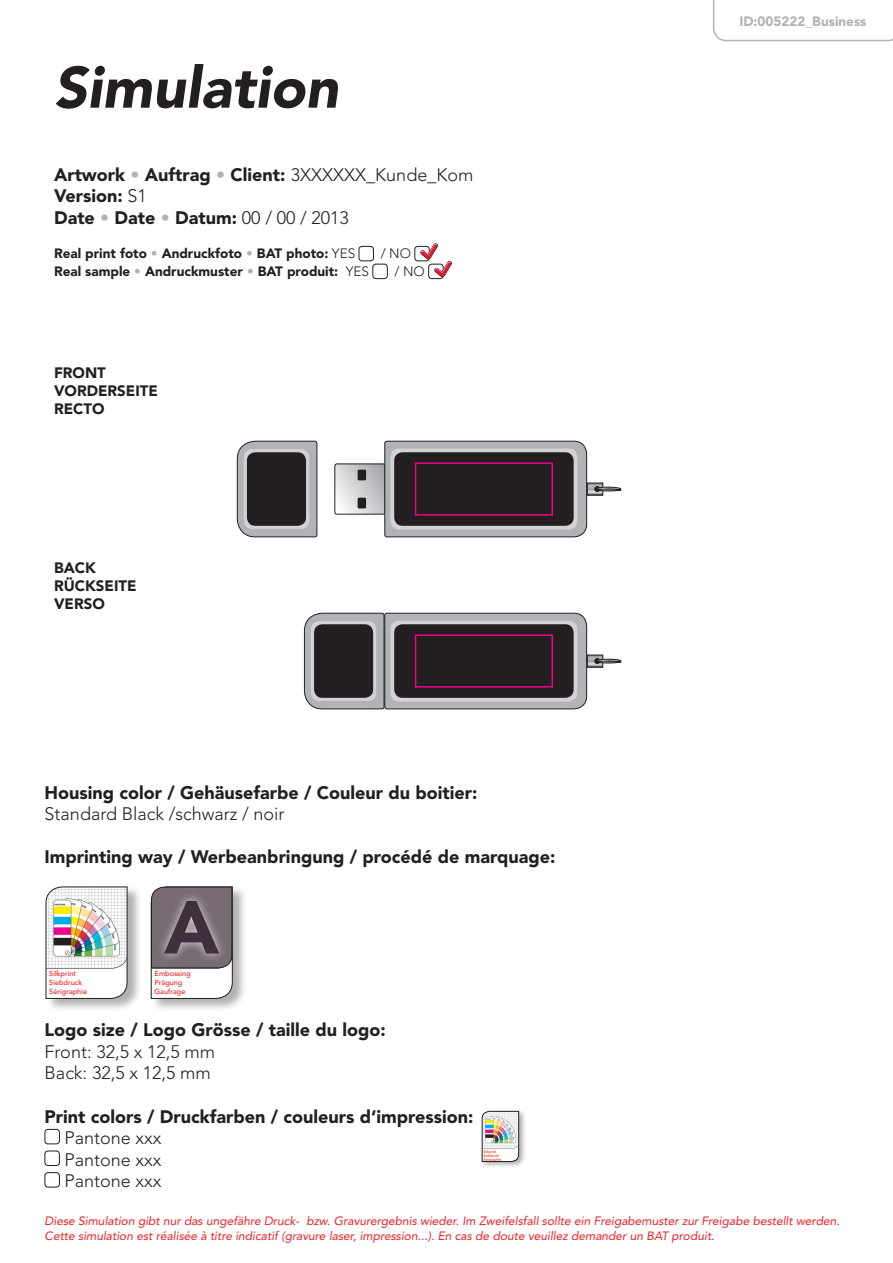
<style>
.page{position:relative;width:893px;height:1263px;background:#fff}
.page>*{position:absolute;margin:0;border:0;box-sizing:border-box;transform-origin:0 0}
.t1{font:italic 900 57.75px "Avenir";color:#231f20}
.t2{font:900 18px/21.6px "Avenir";color:#231f20}
.t3{font:300 18px/21.6px "Avenir";color:#231f20}
.t4{font:900 15px/18px "Avenir";color:#231f20}
.t5{font:900 13.5px "Avenir";color:#231f20}
.t6{font:900 13.5px "Avenir";color:#b2b3b7}
.t7{font:300 13.5px "Avenir";color:#231f20}
.t8{font:italic 12px/14.4px "Avenir";color:#ee1d23}
.t9{font:500 7.35px/8.7px "Avenir";color:#ee1d23}
.s1{color:#b2b3b7}
.s2{font-weight:300}
</style>
<div class="page">
<div style="left:45px;top:1129px;width:15px;height:15px;border:1px solid #231f20;border-radius:3px"></div>
<div style="left:45px;top:1151px;width:15px;height:15px;border:1px solid #231f20;border-radius:3px"></div>
<div style="left:45px;top:1172px;width:15px;height:15px;border:1px solid #231f20;border-radius:3px"></div>
<div style="left:481px;top:1109px;width:45px;height:60px;background:#231f20;opacity:.35"></div>
<svg style="left:482px;top:1111px;width:37px;height:51px"></svg>
<svg style="left:335px;top:440px;width:252px;height:98px"></svg>
<svg style="left:589px;top:485px;width:12px;height:8px"></svg>
<div style="left:587px;top:483px;width:16px;height:12px;border:1px solid #231f20"></div>
<svg style="left:594px;top:486px;width:27px;height:6px"></svg>
<div style="left:595px;top:489px;width:26px;height:2px;border:1px solid #231f20;border-radius:50%"></div>
<svg style="left:237px;top:440px;width:81px;height:98px;background:#aaaaad"></svg>
<div style="left:244px;top:449px;width:65px;height:80px;background:#d1d2d4;border-radius:9px"></div>
<div style="left:247px;top:452px;width:59px;height:74px;background:#231f20;border-radius:9px"></div>
<div style="left:390px;top:448px;width:187px;height:81px;background:#d1d2d4;border-radius:9px"></div>
<div style="left:394px;top:452px;width:180px;height:74px;background:#231f20;border-radius:9px"></div>
<div style="left:415px;top:462px;width:138px;height:54px;border:2px solid #ed028c"></div>
<svg style="left:589px;top:657px;width:12px;height:8px"></svg>
<div style="left:587px;top:655px;width:16px;height:12px;border:1px solid #231f20"></div>
<svg style="left:594px;top:658px;width:27px;height:6px"></svg>
<div style="left:595px;top:661px;width:26px;height:2px;border:1px solid #231f20;border-radius:50%"></div>
<svg style="left:304px;top:612px;width:283px;height:98px;background:#a8a8ac"></svg>
<div style="left:311px;top:621px;width:65px;height:80px;background:#d1d2d4;border-radius:9px"></div>
<div style="left:314px;top:624px;width:59px;height:74px;background:#231f20;border-radius:9px"></div>
<div style="left:390px;top:620px;width:187px;height:81px;background:#d1d2d4;border-radius:9px"></div>
<div style="left:394px;top:624px;width:180px;height:74px;background:#231f20;border-radius:9px"></div>
<div style="left:415px;top:634px;width:138px;height:54px;border:2px solid #ed028c"></div>
<svg style="left:713px;top:0;width:180px;height:41px"></svg>
<div style="left:359px;top:246px;width:15px;height:15px;border:1px solid #231f20;border-radius:3px"></div>
<div style="left:415px;top:246px;width:15px;height:15px;border:1px solid #231f20;border-radius:3px"></div>
<div style="left:373px;top:264px;width:15px;height:15px;border:1px solid #231f20;border-radius:3px"></div>
<div style="left:428px;top:264px;width:15px;height:15px;border:1px solid #231f20;border-radius:3px"></div>
<svg style="left:420px;top:243px;width:32px;height:34px"></svg>
<div style="left:46px;top:886px;width:96px;height:126px;background:#231f20;opacity:.35"></div>
<img style="left:45px;top:886px;width:83px;height:113px">
<div style="left:49px;top:971px;width:61px;height:26px;background:#fff"></div>
<div style="left:152px;top:886px;width:95px;height:126px;background:#231f20;opacity:.35"></div>
<svg style="left:151px;top:886px;width:82px;height:113px"></svg>
<h1 class="t1" style="left:54px;top:53px;width:286px">Simulation</h1>
<p class="t2" style="left:54px;top:163px;width:421px">Artwork <span class="s1">•</span> Auftrag <span class="s1">•</span> Client: <span class="s2">3XXXXXX_Kunde_Kom<br></span>Version: <span class="s2">S1<br></span>Date <span class="s1">•</span> Date <span class="s1">•</span> Datum: <span class="s2">00 / 00 / 2013</span></p>
<p class="t5" style="left:54px;top:245px;width:303px">Real print foto <span class="s1">•</span> Andruckfoto <span class="s1">•</span> BAT photo: <span class="s2">YES</span></p>
<p class="t7" style="left:381px;top:245px;width:32px">/ NO</p>
<p class="t5" style="left:54px;top:263px;width:317px">Real sample <span class="s1">•</span> Andruckmuster <span class="s1">•</span> BAT produit: <span class="s2">YES</span></p>
<p class="t7" style="left:395px;top:263px;width:32px">/ NO</p>
<p class="t4" style="left:54px;top:364px;width:105px">FRONT<br>VORDERSEITE<br>RECTO</p>
<p class="t4" style="left:54px;top:558px;width:84px">BACK<br>RÜCKSEITE<br>VERSO</p>
<p class="t2" style="left:45px;top:781px;width:434px">Housing color / Gehäusefarbe / Couleur du boitier:</p>
<p class="t3" style="left:45px;top:803px;width:241px">Standard Black /schwarz / noir</p>
<p class="t2" style="left:45px;top:846px;width:512px">Imprinting way / Werbeanbringung / procédé de marquage:</p>
<p class="t9" style="left:49px;top:970px;width:39px">Silkprint<br>Siebdruck<br>Sérigraphie</p>
<p class="t9" style="left:155px;top:970px;width:38px">Embossing<br>Prägung<br>Gaufrage</p>
<p class="t2" style="left:45px;top:1019px;width:343px">Logo size / Logo Grösse / taille du logo:</p>
<p class="t3" style="left:45px;top:1041px;width:172px">Front: 32,5 x 12,5 mm<br>Back: 32,5 x 12,5 mm</p>
<p class="t2" style="left:45px;top:1105px;width:430px">Print colors / Druckfarben / couleurs d‘impression:</p>
<p class="t3" style="left:64px;top:1127px;width:99px;text-align:justify">Pantone xxx Pantone xxx Pantone xxx</p>
<p class="t6" style="left:739px;top:13px;width:129px">ID:005222_Business</p>
<p class="t8" style="left:45px;top:1214px;width:796px">Diese Simulation gibt nur das ungefähre Druck- bzw. Gravurergebnis wieder. Im Zweifelsfall sollte ein Freigabemuster zur Freigabe bestellt werden.<br>Cette simulation est réalisée à titre indicatif (gravure laser, impression...). En cas de doute veuillez demander un BAT produit.</p>
</div>
